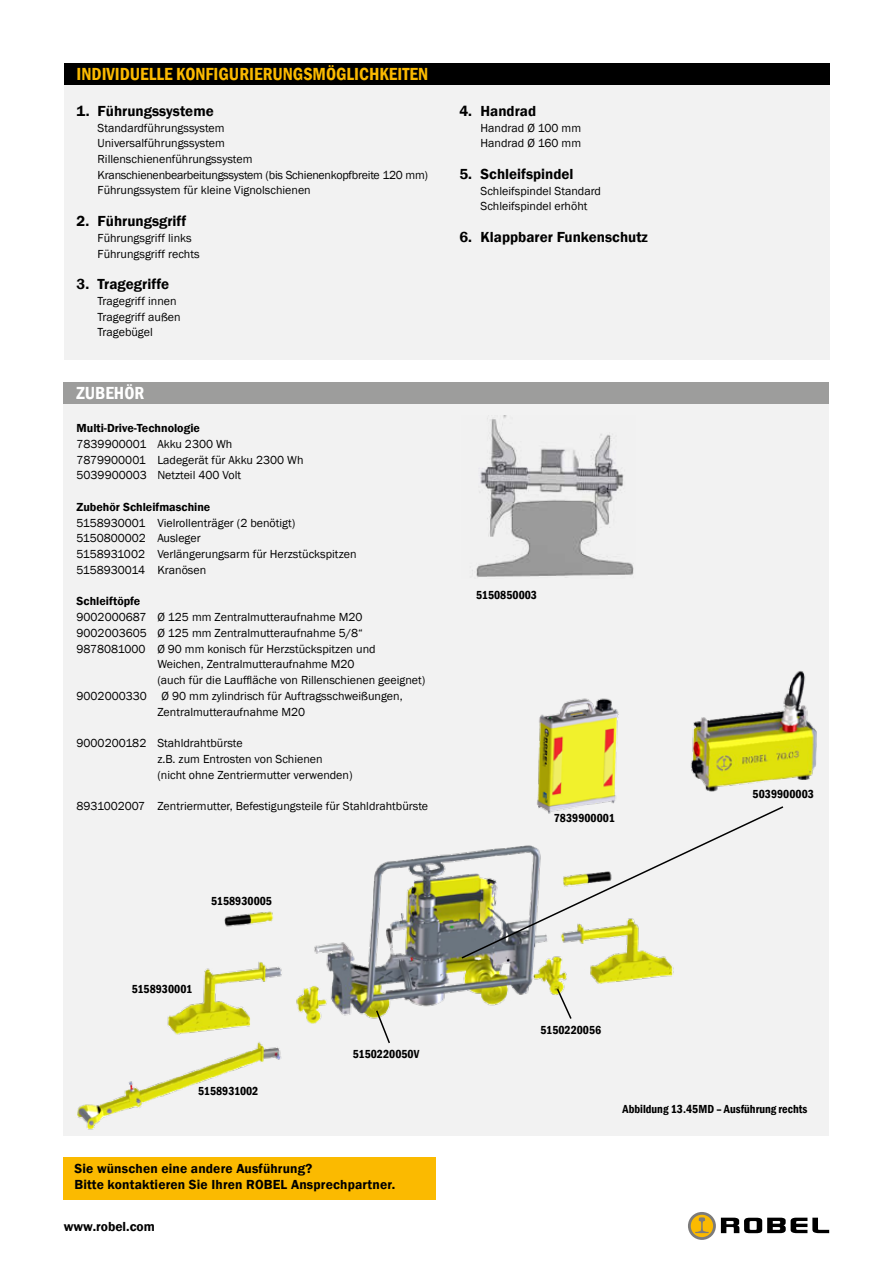
<style>
.page{position:relative;width:893px;height:1263px;background:#fff}
.page>*{position:absolute;margin:0;border:0;box-sizing:border-box;transform-origin:0 0}
.t1{font:600 condensed 18px "Franklin Gothic";color:#fbba00}
.t2{font:600 condensed 18px "Franklin Gothic";color:#fff}
.t3{font:600 15px "Franklin Gothic";color:#000}
.t4{font:600 13.5px/16.2px "Franklin Gothic";letter-spacing:.01em;color:#000}
.t5{font:12px/15.8px "Franklin Gothic";color:#000}
.t6{font:600 condensed 12px "Franklin Gothic";color:#000}
.t7{font:600 12px "Franklin Gothic";color:#000}
</style>
<div class="page">
<div style="left:64px;top:403px;width:765px;height:732px;background:#f2f2f2"></div>
<img style="left:64px;top:670px;width:765px;height:466px">
<div style="left:64px;top:383px;width:765px;height:21px;background:#9d9d9c"></div>
<img style="left:472px;top:416px;width:162px;height:162px">
<svg style="left:375px;top:1009px;width:16px;height:36px"></svg>
<svg style="left:556px;top:987px;width:17px;height:33px"></svg>
<svg style="left:460px;top:805px;width:325px;height:155px"></svg>
<div style="left:64px;top:1157px;width:372px;height:42px;background:#fbba00"></div>
<div style="left:64px;top:84px;width:765px;height:275px;background:#f2f2f2"></div>
<div style="left:64px;top:64px;width:765px;height:21px;background:#000"></div>
<svg style="left:688px;top:1212px;width:28px;height:28px"></svg>
<svg style="left:721px;top:1218px;width:108px;height:15px"></svg>
<svg style="left:691px;top:1215px;width:22px;height:22px"></svg>
<svg style="left:695px;top:1217px;width:14px;height:16px"></svg>
<h1 class="t1" style="left:77px;top:62px;width:353px">INDIVIDUELLE KONFIGURIERUNGSMÖGLICHKEITEN</h1>
<p class="t3" style="left:77px;top:101px;width:139px">1. Führungssysteme</p>
<p class="t5" style="left:98px;top:120px;width:332px">Standardführungssystem<br>Universalführungssystem<br>Rillenschienenführungssystem<br>Kranschienenbearbeitungssystem (bis Schienenkopfbreite 120 mm)<br>Führungssystem für kleine Vignolschienen</p>
<p class="t3" style="left:77px;top:212px;width:111px">2. Führungsgriff</p>
<p class="t5" style="left:98px;top:230px;width:104px">Führungsgriff links<br>Führungsgriff rechts</p>
<p class="t3" style="left:77px;top:275px;width:94px">3. Tragegriffe</p>
<p class="t5" style="left:98px;top:293px;width:84px">Tragegriff innen<br>Tragegriff außen<br>Tragebügel</p>
<h1 class="t2" style="left:77px;top:381px;width:69px">ZUBEHÖR</h1>
<p class="t7" style="left:77px;top:421px;width:125px">Multi-Drive-Technologie</p>
<p class="t5" style="left:77px;top:436px;width:228px">7839900001 Akku 2300 Wh<br>7879900001 Ladegerät für Akku 2300 Wh<br>5039900003 Netzteil 400 Volt</p>
<p class="t7" style="left:77px;top:499px;width:135px">Zubehör Schleifmaschine</p>
<p class="t5" style="left:77px;top:515px;width:281px">5158930001 Vielrollenträger (2 benötigt)<br>5150800002 Ausleger<br>5158931002 Verlängerungsarm für Herzstückspitzen 5158930014 Kranösen</p>
<p class="t7" style="left:77px;top:594px;width:65px">Schleiftöpfe</p>
<p class="t5" style="left:77px;top:609px;width:287px">9002000687 Ø 125 mm Zentralmutteraufnahme M20</p>
<p class="t5" style="left:77px;top:625px;width:288px">9002003605 Ø 125 mm Zentralmutteraufnahme 5/8“</p>
<p class="t5" style="left:77px;top:641px;width:301px">9878081000 Ø 90 mm konisch für Herzstückspitzen und</p>
<p class="t5" style="left:157px;top:657px;width:199px">Weichen, Zentralmutteraufnahme M20</p>
<p class="t5" style="left:157px;top:672px;width:269px">(auch für die Lauffläche von Rillenschienen geeignet)</p>
<p class="t5" style="left:77px;top:688px;width:328px">9002000330 Ø 90 mm zylindrisch für Auftragsschweißungen,</p>
<p class="t5" style="left:157px;top:704px;width:149px">Zentralmutteraufnahme M20</p>
<p class="t5" style="left:157px;top:735px;width:197px;text-indent:-81px">9000200182 Stahldrahtbürste<br>z.B. zum Entrosten von Schienen (nicht ohne Zentriermutter verwenden)</p>
<p class="t5" style="left:77px;top:798px;width:353px">8931002007 Zentriermutter, Befestigungsteile für Stahldrahtbürste</p>
<p class="t6" style="left:211px;top:893px;width:62px">5158930005</p>
<p class="t6" style="left:132px;top:981px;width:62px">5158930001</p>
<p class="t6" style="left:198px;top:1083px;width:62px">5158931002</p>
<p class="t6" style="left:353px;top:1046px;width:68px">5150220050V</p>
<p class="t4" style="left:74px;top:1161px;width:322px">Sie wünschen eine andere Ausführung?<br>Bitte kontaktieren Sie Ihren ROBEL Ansprechpartner.</p>
<p class="t4" style="left:64px;top:1219px;width:93px">www.robel.com</p>
<p class="t3" style="left:459px;top:101px;width:78px">4. Handrad</p>
<p class="t5" style="left:480px;top:120px;width:102px">Handrad Ø 100 mm<br>Handrad Ø 160 mm</p>
<p class="t3" style="left:459px;top:164px;width:116px">5. Schleifspindel</p>
<p class="t5" style="left:480px;top:183px;width:122px">Schleifspindel Standard<br>Schleifspindel erhöht</p>
<p class="t3" style="left:459px;top:227px;width:190px">6. Klappbarer Funkenschutz</p>
<p class="t6" style="left:476px;top:586px;width:62px">5150850003</p>
<p class="t6" style="left:554px;top:810px;width:62px">7839900001</p>
<p class="t6" style="left:541px;top:1021px;width:62px">5150220056</p>
<p class="t6" style="left:753px;top:786px;width:63px">5039900003</p>
<p class="t6" style="left:622px;top:1101px;width:186px">Abbildung 13.45MD – Ausführung rechts</p>
</div>
